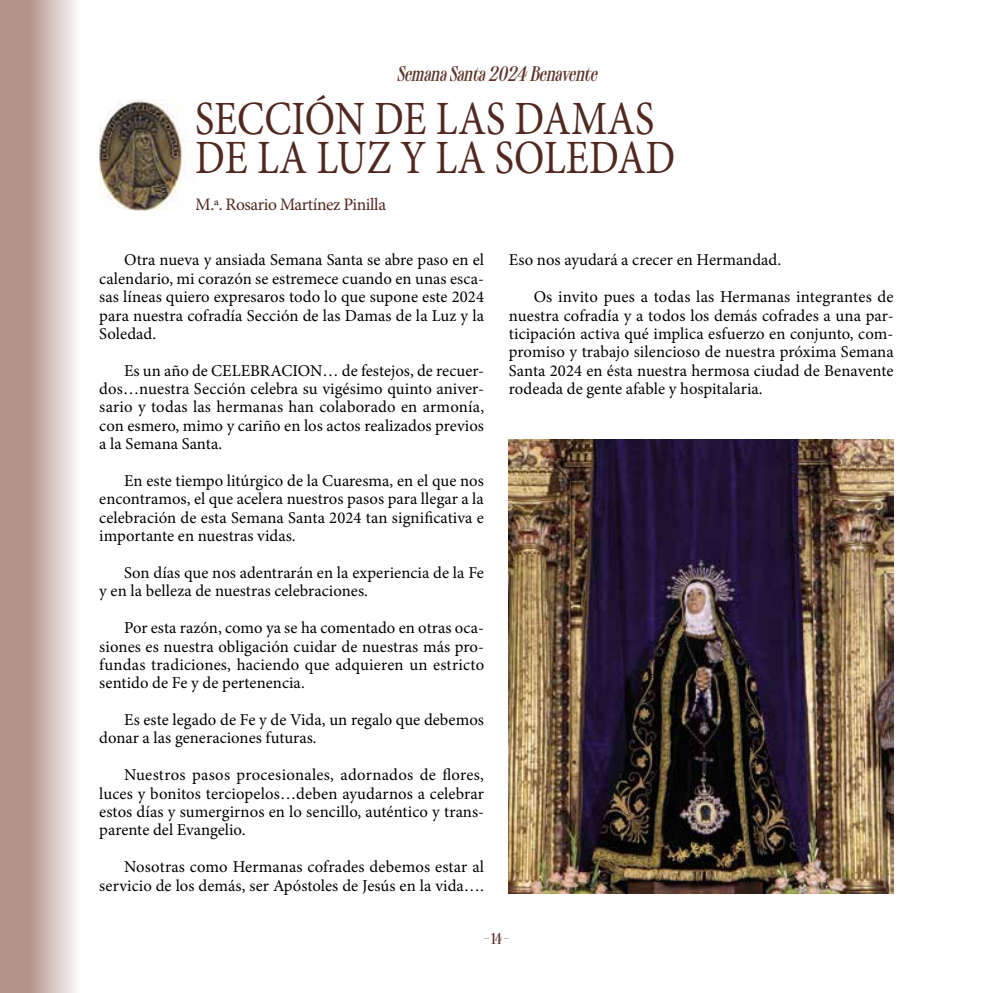
<style>
.page{position:relative;width:993px;height:993px;background:#fff}
.page>*{position:absolute;margin:0;border:0;box-sizing:border-box;transform-origin:0 0}
.t1{font:47.77px/39px "Minion Pro";color:#512921;scale:.85 1}
.t2{font:italic 21px "Toy";color:#5e372b}
.t3{font:17.5px "Minion Pro";letter-spacing:-.025em;color:#512921}
.t4{font:16.62px/18.4px "Minion Pro";letter-spacing:.005em;color:#000;text-align:justify}
.t5{font:15.75px "Toy";color:#512921;scale:.9 1}
</style>
<div class="page">
<svg style="left:0;top:0;width:76px;height:992px"></svg>
<img style="left:99px;top:99px;width:88px;height:111px">
<img style="left:508px;top:440px;width:385px;height:453px">
<p class="t2" style="left:396px;top:62px;width:206px">SemanaSanta2024 Benavente</p>
<h1 class="t1" style="left:195px;top:99px;width:566px">SECCIÓN DE LAS DAMAS<br>DE LA LUZ Y LA SOLEDAD</h1>
<p class="t3" style="left:195px;top:193px;width:192px">M.ª. Rosario Martínez Pinilla</p>
<p class="t4" style="left:99px;top:251px;width:386px;text-indent:25px">Otra nueva y ansiada Semana Santa se abre paso en el calendario, mi corazón se estremece cuando en unas esca&shy;sas líneas quiero expresaros todo lo que supone este 2024 para nuestra cofradía Sección de las Damas de la Luz y la Soledad.</p>
<p class="t4" style="left:99px;top:361px;width:386px;text-indent:25px">Es un año de CELEBRACION… de festejos, de recuer&shy;dos…nuestra Sección celebra su vigésimo quinto aniver&shy;sario y todas las hermanas han colaborado en armonía, con esmero, mimo y cariño en los actos realizados previos a la Semana Santa.</p>
<p class="t4" style="left:99px;top:471px;width:386px;text-indent:25px">En este tiempo litúrgico de la Cuaresma, en el que nos encontramos, el que acelera nuestros pasos para llegar a la celebración de esta Semana Santa 2024 tan significativa e importante en nuestras vidas.</p>
<p class="t4" style="left:99px;top:563px;width:386px;text-indent:25px">Son días que nos adentrarán en la experiencia de la Fe y en la belleza de nuestras celebraciones.</p>
<p class="t4" style="left:99px;top:618px;width:386px;text-indent:25px">Por esta razón, como ya se ha comentado en otras oca&shy;siones es nuestra obligación cuidar de nuestras más pro&shy;fundas tradiciones, haciendo que adquieren un estricto sentido de Fe y de pertenencia.</p>
<p class="t4" style="left:99px;top:710px;width:386px;text-indent:25px">Es este legado de Fe y de Vida, un regalo que debemos donar a las generaciones futuras.</p>
<p class="t4" style="left:99px;top:765px;width:386px;text-indent:25px">Nuestros pasos procesionales, adornados de flores, luces y bonitos terciopelos…deben ayudarnos a celebrar estos días y sumergirnos en lo sencillo, auténtico y trans&shy;parente del Evangelio.</p>
<p class="t4" style="left:99px;top:857px;width:386px;text-align:right">Nosotras como Hermanas cofrades debemos estar al servicio de los demás, ser Apóstoles de Jesús en la vida….</p>
<p class="t4" style="left:508px;top:251px;width:274px">Eso nos ayudará a crecer en Hermandad.</p>
<p class="t4" style="left:508px;top:287px;width:386px;text-indent:25px">Os invito pues a todas las Hermanas integrantes de nuestra cofradía y a todos los demás cofrades a una par&shy;ticipación activa qué implica esfuerzo en conjunto, com&shy;promiso y trabajo silencioso de nuestra próxima Semana Santa 2024 en ésta nuestra hermosa ciudad de Benavente rodeada de gente afable y hospitalaria.</p>
<p class="t5" style="left:484px;top:929px;width:29px">– 14 –</p>
</div>
